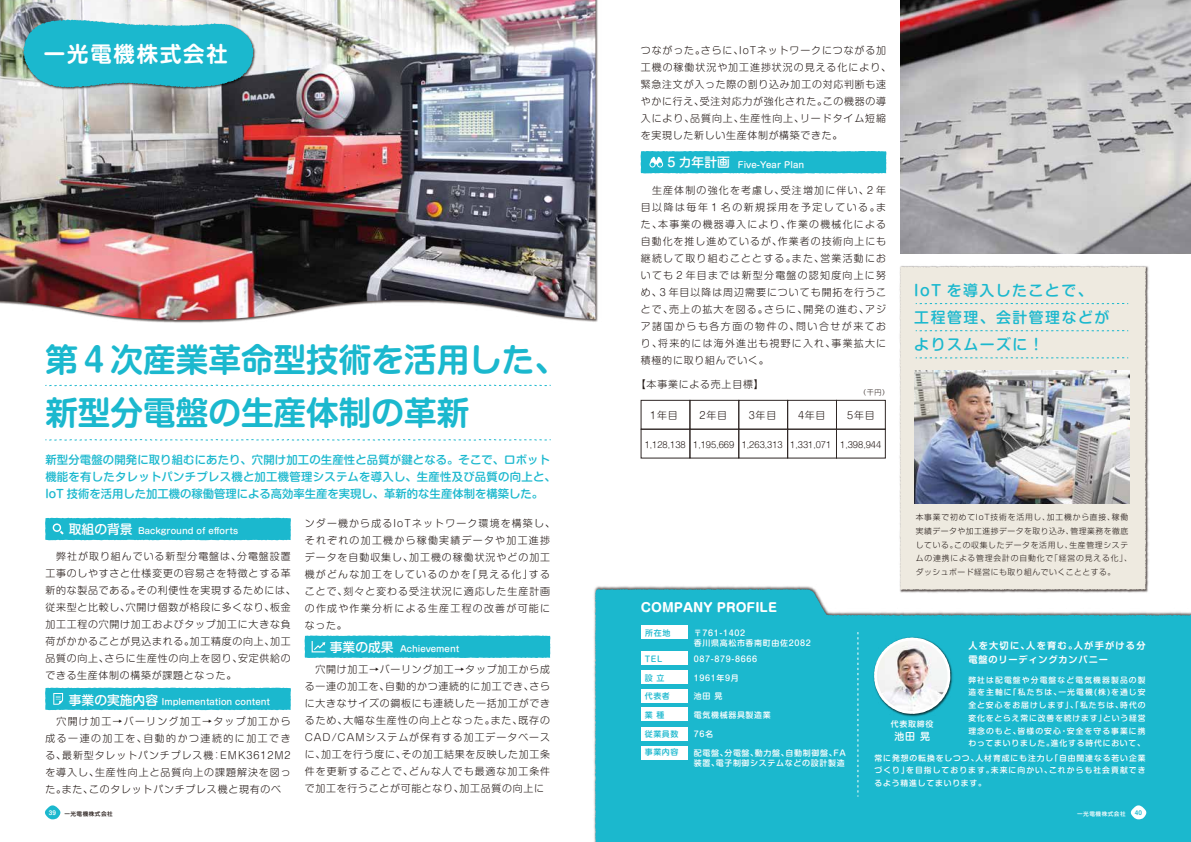
<style>
.page{position:relative;width:1191px;height:842px;background:#fff}
.page>*{position:absolute;margin:0;border:0;box-sizing:border-box;transform-origin:0 0}
.t1{font:700 32.6px/53.4px "Shin M Go Pro De";color:#1bb8ce}
.t2{font:700 21.3px "Shin M Go Pro De";letter-spacing:.09em;color:#fff}
.t3{font:500 14.9px/26.9px "Shin M Go Pro";letter-spacing:.1em;color:#1bb8ce}
.t4{font:700 12px "Shin M Go Pro";color:#fff}
.t5{font:500 11.3px/17px "Shin M Go Pro";letter-spacing:.015em;color:#1bb8ce}
.t6{font:300 9.9px/17px "Shin M Go Pro";letter-spacing:.09em;color:#221815;text-align:justify}
.t7{font:300 9.9px/17px "Shin M Go Pro";letter-spacing:.115em;color:#221815}
.t8{font:500 9.9px "Shin M Go Pro";color:#fff}
.t9{font:700 9.2px/14.2px "Shin M Go Pro De";letter-spacing:.11em;color:#fff}
.t10{font:500 8.5px "Shin M Go Pro";color:#fff}
.t11{font:300 8.5px "Shin M Go Pro";color:#221815}
.t12{font:500 8px/9.9px "Shin M Go Pro";letter-spacing:.08em;color:#fff}
.t13{font:500 8px "Shin M Go Pro";letter-spacing:.08em;color:#1bb8ce}
.t14{font:500 7.8px/12.8px "Shin M Go Pro";letter-spacing:.135em;color:#fff;text-align:justify}
.t15{font:300 7.8px/13.6px "Shin Go Pro";letter-spacing:.09em;color:#221815}
.t16{font:300 7.1px "Shin M Go Pro";color:#221815}
.t17{font:500 5.7px "Shin M Go Pro";letter-spacing:.08em;color:#221815}
.t18{font:500 5.7px "Shin M Go Pro";letter-spacing:.08em;color:#fff}
.t19{font:700 5.7px "Shin M Go Pro De";color:#fff}
.t20{font:700 5.7px "Shin M Go Pro De";color:#1bb8ce}
.s1{font-size:12.8px}
</style>
<div class="page">
<img style="left:0;top:0;width:595px;height:320px">
<svg style="left:305px;top:635px;width:245px;height:23px;background:#26bbd0"></svg>
<div style="left:45px;top:518px;width:246px;height:22px;background:#1bb8ce"></div>
<svg style="left:595px;top:589px;width:596px;height:253px;background:#29bbd0"></svg>
<div style="left:641px;top:625px;width:46px;height:14px;background:#fff"></div>
<div style="left:641px;top:651px;width:46px;height:13px;background:#fff"></div>
<div style="left:641px;top:670px;width:46px;height:13px;background:#fff"></div>
<div style="left:641px;top:689px;width:46px;height:13px;background:#fff"></div>
<div style="left:641px;top:727px;width:46px;height:13px;background:#fff"></div>
<div style="left:641px;top:746px;width:46px;height:13px;background:#fff"></div>
<div style="left:641px;top:708px;width:46px;height:13px;background:#fff"></div>
<svg style="left:45px;top:384px;width:506px;height:3px"></svg>
<svg style="left:45px;top:439px;width:506px;height:2px"></svg>
<div style="left:45px;top:688px;width:246px;height:22px;background:#1bb8ce"></div>
<img style="left:22px;top:18px;width:235px;height:73px">
<svg style="left:23px;top:20px;width:230px;height:68px;background:#30b6c8"></svg>
<svg style="left:857px;top:632px;width:1px;height:165px"></svg>
<svg style="left:871px;top:635px;width:82px;height:82px"></svg>
<img style="left:877px;top:640px;width:70px;height:71px;border-radius:35px">
<div style="left:640px;top:151px;width:246px;height:22px;background:#1bb8ce"></div>
<img style="left:898px;top:265px;width:251px;height:328px">
<div style="left:900px;top:267px;width:246px;height:323px;background:#eeeae0"></div>
<svg style="left:915px;top:302px;width:213px;height:3px"></svg>
<svg style="left:915px;top:357px;width:213px;height:2px"></svg>
<svg style="left:915px;top:330px;width:213px;height:2px"></svg>
<img style="left:914px;top:370px;width:215px;height:134px">
<svg style="left:45px;top:805px;width:15px;height:14px"></svg>
<svg style="left:1130px;top:805px;width:16px;height:14px"></svg>
<div style="left:641px;top:400px;width:49px;height:29px;border:1px solid #2f2725"></div>
<div style="left:689px;top:400px;width:50px;height:29px;border:1px solid #2f2725"></div>
<div style="left:738px;top:400px;width:50px;height:29px;border:1px solid #2f2725"></div>
<div style="left:787px;top:400px;width:49px;height:29px;border:1px solid #2f2725"></div>
<div style="left:836px;top:400px;width:49px;height:29px;border:1px solid #2f2725"></div>
<div style="left:641px;top:429px;width:49px;height:29px;border:1px solid #2f2725"></div>
<div style="left:689px;top:429px;width:50px;height:29px;border:1px solid #2f2725"></div>
<div style="left:738px;top:429px;width:50px;height:29px;border:1px solid #2f2725"></div>
<div style="left:787px;top:429px;width:49px;height:29px;border:1px solid #2f2725"></div>
<div style="left:836px;top:429px;width:49px;height:29px;border:1px solid #2f2725"></div>
<img style="left:900px;top:0;width:291px;height:254px">
<h2 class="t2" style="left:44px;top:36px;width:185px">一光電機株式会社</h2>
<h1 class="t1" style="left:45px;top:329px;width:523px">第４次産業革命型技術を活用した、新型分電盤の生産体制の革新</h1>
<p class="t5" style="left:45px;top:449px;width:512px">新型分電盤の開発に取り組むにあたり、穴開け加工の生産性と品質が鍵となる。そこで、ロボット機能を有したタレットパンチプレス機と加工機管理システムを導入し、生産性及び品質の向上と、<br>IoT 技術を活用した加工機の稼働管理による高効率生産を実現し、革新的な生産体制を構築した。</p>
<p class="t10" style="left:69px;top:523px;width:171px"><span class="s1">取組の背景</span> Background of efforts</p>
<p class="t6" style="left:45px;top:547px;width:252px;text-align:left">　弊社が取り組んでいる新型分電盤は、分電盤設置工事のしやすさと仕様変更の容易さを特徴とする革新的な製品である。その利便性を実現するためには、従来型と比較し、穴開け個数が格段に多くなり、板金加工工程の穴開け加工およびタップ加工に大きな負荷がかかることが見込まれる。加工精度の向上、加工品質の向上、さらに生産性の向上を図り、安定供給のできる生産体制の構築が課題となった。</p>
<p class="t10" style="left:69px;top:695px;width:203px"><span class="s1">事業の実施内容</span> Implementation content</p>
<p class="t6" style="left:45px;top:712px;width:247px">　穴開け加工→バーリング加工→タップ加工から成る一連の加工を、自動的かつ連続的に加工できる、最新型タレットパンチプレス機：EMK3612M2を導入し、生産性向上と品質向上の課題解決を図った。また、このタレットパンチプレス機と現有のベ</p>
<p class="t7" style="left:305px;top:513px;width:252px">ンダー機から成るIoTネットワーク環境を構築し、それぞれの加工機から稼働実績データや加工進捗データを自動収集し、加工機の稼働状況やどの加工機がどんな加工をしているのかを「見える化」することで、刻々と変わる受注状況に適応した生産計画の作成や作業分析による生産工程の改善が可能になった。</p>
<p class="t10" style="left:330px;top:642px;width:131px"><span class="s1">事業の成果</span> Achievement</p>
<p class="t6" style="left:305px;top:660px;width:247px">　穴開け加工→バーリング加工→タップ加工から成る一連の加工を、自動的かつ連続的に加工でき、さらに大きなサイズの鋼板にも連続した一括加工ができるため、大幅な生産性の向上となった。また、既存のCAD/CAMシステムが保有する加工データベースに、加工を行う度に、その加工結果を反映した加工条件を更新することで、どんな人でも最適な加工条件で加工を行うことが可能となり、加工品質の向上に</p>
<p class="t6" style="left:641px;top:41px;width:252px;text-align:left">つながった。さらに、IoTネットワークにつながる加工機の稼働状況や加工進捗状況の見える化により、緊急注文が入った際の割り込み加工の対応判断も速やかに行え、受注対応力が強化された。この機器の導入により、品質向上、生産性向上、リードタイム短縮を実現した新しい生産体制が構築できた。</p>
<p class="t10" style="left:667px;top:157px;width:138px"><span class="s1">5 カ年計画</span> Five-Year Plan</p>
<p class="t6" style="left:641px;top:181px;width:247px">　生産体制の強化を考慮し、受注増加に伴い、２年目以降は毎年１名の新規採用を予定している。また、本事業の機器導入により、作業の機械化による自動化を推し進めているが、作業者の技術向上にも継続して取り組むこととする。また、営業活動においても２年目までは新型分電盤の認知度向上に努め、３年目以降は周辺需要についても開拓を行うことで、売上の拡大を図る。さらに、開発の進む、アジア諸国からも各方面の物件の、問い合せが来ており、将来的には海外進出も視野に入れ、事業拡大に積極的に取り組んでいく。</p>
<p class="t6" style="left:636px;top:375px;width:129px">【本事業による売上目標】</p>
<p class="t16" style="left:859px;top:387px;width:32px">（千円）</p>
<p class="t6" style="left:650px;top:406px;width:29px">1年目</p>
<p class="t6" style="left:699px;top:406px;width:29px">2年目</p>
<p class="t6" style="left:748px;top:406px;width:29px">3年目</p>
<p class="t6" style="left:798px;top:406px;width:29px">4年目</p>
<p class="t6" style="left:847px;top:406px;width:29px">5年目</p>
<p class="t11" style="left:644px;top:438px;width:238px">1,128,138 1,195,669 1,263,313 1,331,071 1,398,944</p>
<p class="t4" style="left:641px;top:598px;width:138px">COMPANY PROFILE</p>
<h3 class="t3" style="left:914px;top:275px;width:196px">IoT を導入したことで、工程管理、会計管理などがよりスムーズに！</h3>
<p class="t15" style="left:915px;top:510px;width:218px">本事業で初めてIoT技術を活用し、加工機から直接、稼働実績データや加工進捗データを取り込み、管理業務を徹底している。この収集したデータを活用し、生産管理システムの連携による管理会計の自動化で「経営の見える化」、ダッシュボード経営にも取り組んでいくこととする。</p>
<p class="t13" style="left:645px;top:626px;width:27px">所在地</p>
<p class="t13" style="left:644px;top:652px;width:19px">TEL</p>
<p class="t13" style="left:644px;top:671px;width:21px">設 立</p>
<p class="t13" style="left:644px;top:690px;width:27px">代表者</p>
<p class="t13" style="left:644px;top:708px;width:21px">業 種</p>
<p class="t13" style="left:644px;top:727px;width:35px">従業員数</p>
<p class="t13" style="left:644px;top:746px;width:35px">事業内容</p>
<p class="t12" style="left:694px;top:627px;width:119px">〒761-1402<br>香川県高松市香南町由佐2082</p>
<p class="t12" style="left:694px;top:653px;width:65px">087-879-8666</p>
<p class="t12" style="left:694px;top:672px;width:47px">1961年9月</p>
<p class="t12" style="left:694px;top:690px;width:30px">池田 晃</p>
<p class="t12" style="left:694px;top:709px;width:79px">電気機械器具製造業</p>
<p class="t12" style="left:694px;top:728px;width:21px">76名</p>
<p class="t12" style="left:694px;top:747px;width:154px">配電盤、分電盤、動力盤、自動制御盤、FA装置、電子制御システムなどの設計製造</p>
<p class="t12" style="left:891px;top:718px;width:44px">代表取締役</p>
<p class="t8" style="left:894px;top:728px;width:37px">池田 晃</p>
<p class="t9" style="left:968px;top:637px;width:179px">人を大切に、人を育む。人が手がける分電盤のリーディングカンパニー</p>
<p class="t14" style="left:968px;top:672px;width:179px">弊社は配電盤や分電盤など電気機器製品の製造を主軸に「私たちは、一光電機(株)を通じ安全と安心をお届けします」、「私たちは、時代の変化をとらえ常に改善を続けます」という経営理念のもと、皆様の安心・安全を守る事業に携わってまいりました。進化する時代において、</p>
<p class="t14" style="left:874px;top:750px;width:272px">常に発想の転換をしつつ、人材育成にも注力し「自由闊達なる若い企業づくり」を目指しております。未来に向かい、これからも社会貢献できるよう精進してまいります。</p>
<p class="t19" style="left:49px;top:808px;width:9px">39</p>
<p class="t20" style="left:1134px;top:808px;width:9px">40</p>
<p class="t17" style="left:64px;top:809px;width:50px">一光電機株式会社</p>
<p class="t18" style="left:1077px;top:809px;width:50px">一光電機株式会社</p>
</div>
